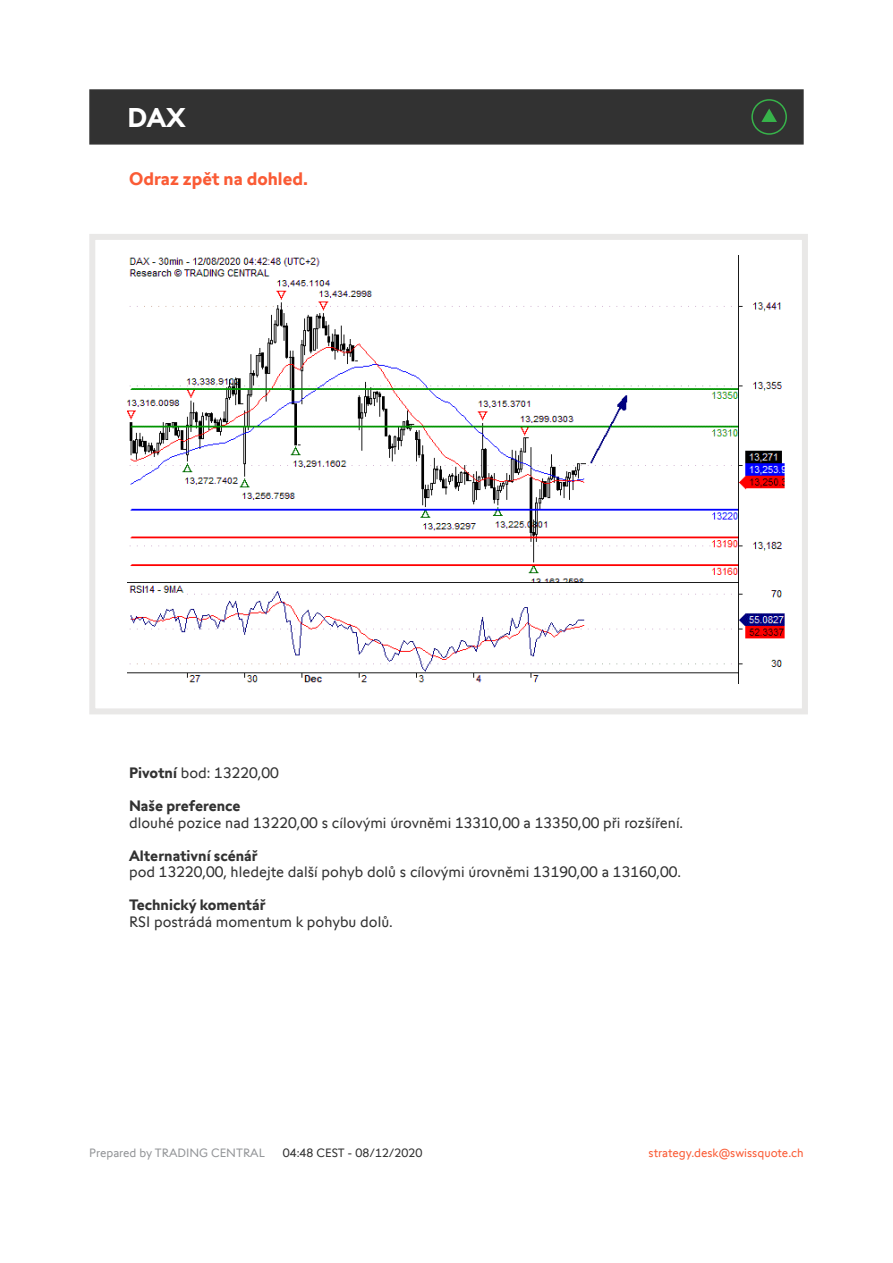
<style>
.page{position:relative;width:893px;height:1263px;background:#fff}
.page>*{position:absolute;margin:0;border:0;box-sizing:border-box;transform-origin:0 0}
.t1{font:700 27px "Swissquote CT";color:#fff}
.t2{font:700 18px "Swissquote CT";color:#fa5b35}
.t3{font:15px "Swissquote CT";color:#323232}
.t4{font:700 15px "Swissquote CT";color:#323232}
.t5{font:12px "Swissquote CT";color:#fa5b35}
.t6{font:12px "Swissquote CT";color:#939598}
.t7{font:12px "Swissquote CT";color:#323232}
.s1{font-weight:700}
</style>
<div class="page">
<div style="left:89px;top:234px;width:719px;height:480px;border:6px solid #e9e8e7"></div>
<div style="left:89px;top:89px;width:715px;height:56px;background:#323232;border:2px solid #323232"></div>
<img style="left:128px;top:255px;width:657px;height:429px">
<svg style="left:751px;top:99px;width:36px;height:36px"></svg>
<h1 class="t1" style="left:128px;top:101px;width:60px">DAX</h1>
<p class="t2" style="left:129px;top:168px;width:180px">Odraz zpět na dohled.</p>
<p class="t3" style="left:129px;top:764px;width:151px"><span class="s1">Pivotní</span> bod: 13220,00</p>
<p class="t4" style="left:129px;top:797px;width:113px">Naše preference</p>
<p class="t3" style="left:129px;top:814px;width:556px">dlouhé pozice nad 13220,00 s cílovými úrovněmi 13310,00 a 13350,00 při rozšíření.</p>
<p class="t4" style="left:129px;top:846px;width:130px">Alternativní scénář</p>
<p class="t3" style="left:129px;top:863px;width:554px">pod 13220,00, hledejte další pohyb dolů s cílovými úrovněmi 13190,00 a 13160,00.</p>
<p class="t4" style="left:129px;top:896px;width:138px">Technický komentář</p>
<p class="t3" style="left:129px;top:913px;width:265px">RSI postrádá momentum k pohybu dolů.</p>
<p class="t6" style="left:89px;top:1145px;width:177px">Prepared by TRADING CENTRAL</p>
<p class="t7" style="left:283px;top:1145px;width:141px">04:48 CEST - 08/12/2020</p>
<p class="t5" style="left:649px;top:1145px;width:157px">strategy.desk@swissquote.ch</p>
</div>
